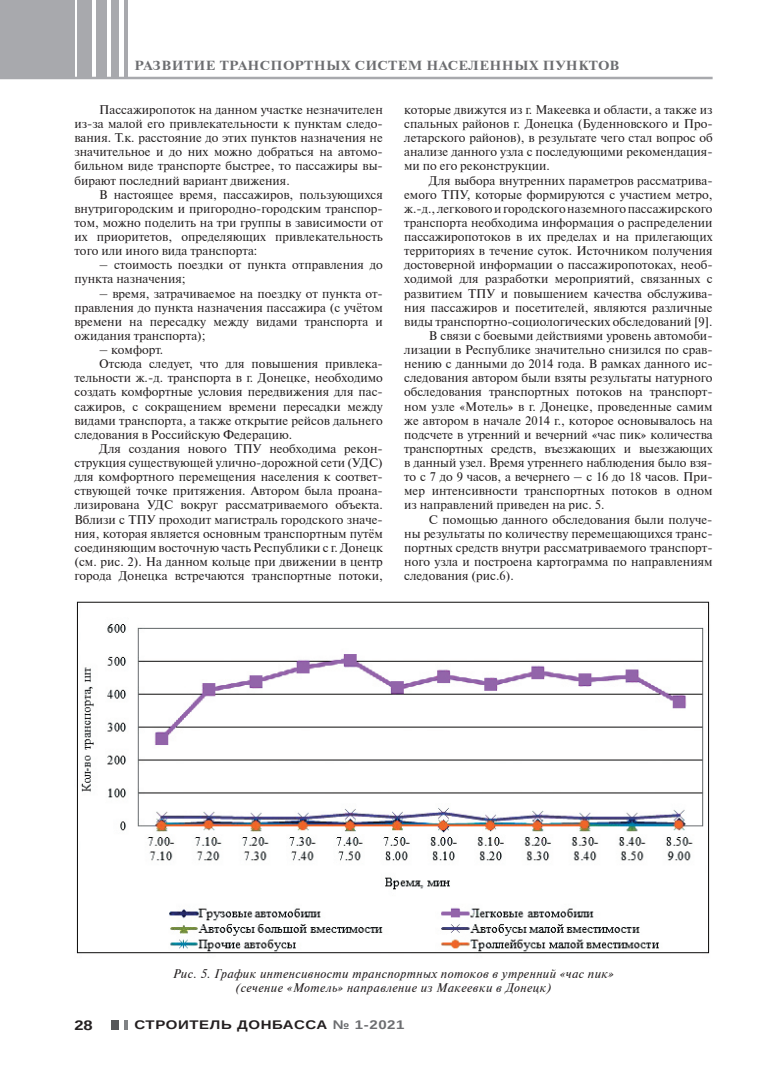
<style>
.page{position:relative;width:780px;height:1088px;background:#fff}
.page>*{position:absolute;margin:0;border:0;box-sizing:border-box;transform-origin:0 0}
.t1{font:700 13.75px "Arimo";color:#231f20;scale:1.2 1}
.t2{font:700 13.12px "Newton C";letter-spacing:.035em;color:#6c6d70;scale:1.1 1}
.t3{font:12.5px/14.1px "Newton C";color:#231f20;text-align:justify}
.t4{font:italic 12.5px/14.1px "Newton C";letter-spacing:.03em;color:#231f20;text-align:center}
.t5{font:700 12.5px "Arimo";letter-spacing:.04em;color:#231f20;scale:1.2 1}
.s1{color:#6c6d70}
</style>
<div class="page">
<div style="left:0;top:0;width:74px;height:78px;background:#a8a9ad"></div>
<div style="left:78px;top:0;width:14px;height:78px;background:#a8a9ad"></div>
<div style="left:96px;top:0;width:11px;height:78px;background:#a8a9ad"></div>
<div style="left:111px;top:0;width:7px;height:78px;background:#a8a9ad"></div>
<hr style="left:124px;top:0;width:3px;height:78px;background:#a8a9ad">
<div style="left:111px;top:1020px;width:7px;height:9px;background:#57585a"></div>
<svg style="left:124px;top:1020px;width:3px;height:9px"></svg>
<hr style="left:0;top:77px;width:712px;height:2px;background:#a8a9ad">
<img style="left:76px;top:601px;width:634px;height:353px">
<p class="t2" style="left:134px;top:58px;width:442px">РАЗВИТИЕ ТРАНСПОРТНЫХ СИСТЕМ НАСЕЛЕННЫХ ПУНКТОВ</p>
<p class="t3" style="left:74px;top:103px;width:310px;text-indent:25px">Пассажиропоток на данном участке незначителен из-за малой его привлекательности к пунктам следо&shy;вания. Т.к. расстояние до этих пунктов назначения не значительное и до них можно добраться на автомо&shy;бильном виде транспорте быстрее, то пассажиры вы&shy;бирают последний вариант движения.</p>
<p class="t3" style="left:74px;top:187px;width:310px;text-indent:25px">В настоящее время, пассажиров, пользующихся внутригородским и пригородно-городским транспор&shy;том, можно поделить на три группы в зависимости от их приоритетов, определяющих привлекательность того или иного вида транспорта:</p>
<p class="t3" style="left:74px;top:258px;width:310px;text-indent:25px">– стоимость поездки от пункта отправления до пункта назначения;</p>
<p class="t3" style="left:74px;top:286px;width:310px;text-indent:25px">– время, затрачиваемое на поездку от пункта от&shy;правления до пункта назначения пассажира (с учётом времени на пересадку между видами транспорта и ожидания транспорта);</p>
<p class="t3" style="left:99px;top:343px;width:65px">– комфорт.</p>
<p class="t3" style="left:99px;top:357px;width:285px">Отсюда следует, что для повышения привлека-</p>
<p class="t3" style="left:74px;top:371px;width:310px">тельности ж.-д. транспорта в г. Донецке, необходимо</p>
<p class="t3" style="left:74px;top:385px;width:310px">создать комфортные условия передвижения для пас-</p>
<p class="t3" style="left:74px;top:399px;width:310px">сажиров, с сокращением времени пересадки между</p>
<p class="t3" style="left:74px;top:413px;width:310px">видами транспорта, а также открытие рейсов дальнего</p>
<p class="t3" style="left:74px;top:427px;width:219px">следования в Российскую Федерацию.</p>
<p class="t3" style="left:99px;top:442px;width:285px">Для создания нового ТПУ необходима рекон-</p>
<p class="t3" style="left:74px;top:456px;width:310px">струкция существующей улично-дорожной сети (УДС)</p>
<p class="t3" style="left:74px;top:470px;width:310px">для комфортного перемещения населения к соответ-</p>
<p class="t3" style="left:74px;top:484px;width:310px">ствующей точке притяжения. Автором была проана-</p>
<p class="t3" style="left:74px;top:498px;width:310px">лизирована УДС вокруг рассматриваемого объекта.</p>
<p class="t3" style="left:74px;top:512px;width:310px">Вблизи с ТПУ проходит магистраль городского значе-</p>
<p class="t3" style="left:74px;top:526px;width:310px">ния, которая является основным транспортным путём</p>
<p class="t3" style="left:74px;top:540px;width:310px">соединяющим восточную часть Республики с г. Донецк</p>
<p class="t3" style="left:74px;top:555px;width:310px">(см. рис. 2). На данном кольце при движении в центр</p>
<p class="t3" style="left:74px;top:569px;width:310px">города Донецка встречаются транспортные потоки,</p>
<p class="t3" style="left:404px;top:103px;width:310px">которые движутся из г. Макеевка и области, а также из спальных районов г. Донецка (Буденновского и Про&shy;летарского районов), в результате чего стал вопрос об анализе данного узла с последующими рекомендация&shy;ми по его реконструкции.</p>
<p class="t3" style="left:429px;top:173px;width:285px">Для выбора внутренних параметров рассматрива-</p>
<p class="t3" style="left:404px;top:187px;width:310px">емого ТПУ, которые формируются с участием метро,</p>
<p class="t3" style="left:404px;top:201px;width:310px">ж.-д., легкового и городского наземного пассажирского</p>
<p class="t3" style="left:404px;top:216px;width:310px">транспорта необходима информация о распределении</p>
<p class="t3" style="left:404px;top:230px;width:310px">пассажиропотоков в их пределах и на прилегающих</p>
<p class="t3" style="left:404px;top:244px;width:310px">территориях в течение суток. Источником получения</p>
<p class="t3" style="left:404px;top:258px;width:310px">достоверной информации о пассажиропотоках, необ-</p>
<p class="t3" style="left:404px;top:272px;width:310px">ходимой для разработки мероприятий, связанных с</p>
<p class="t3" style="left:404px;top:286px;width:310px">развитием ТПУ и повышением качества обслужива-</p>
<p class="t3" style="left:404px;top:300px;width:310px">ния пассажиров и посетителей, являются различные</p>
<p class="t3" style="left:404px;top:314px;width:310px">виды транспортно-социологических обследований [9].</p>
<p class="t3" style="left:429px;top:329px;width:285px">В связи с боевыми действиями уровень автомоби-</p>
<p class="t3" style="left:404px;top:343px;width:310px">лизации в Республике значительно снизился по срав-</p>
<p class="t3" style="left:404px;top:357px;width:310px">нению с данными до 2014 года. В рамках данного ис-</p>
<p class="t3" style="left:404px;top:371px;width:310px">следования автором были взяты результаты натурного</p>
<p class="t3" style="left:404px;top:385px;width:310px">обследования транспортных потоков на транспорт-</p>
<p class="t3" style="left:404px;top:399px;width:310px">ном узле «Мотель» в г. Донецке, проведенные самим</p>
<p class="t3" style="left:404px;top:413px;width:310px">же автором в начале 2014 г., которое основывалось на</p>
<p class="t3" style="left:404px;top:427px;width:310px">подсчете в утренний и вечерний «час пик» количества</p>
<p class="t3" style="left:404px;top:442px;width:310px">транспортных средств, въезжающих и выезжающих</p>
<p class="t3" style="left:404px;top:456px;width:310px">в данный узел. Время утреннего наблюдения было взя-</p>
<p class="t3" style="left:404px;top:470px;width:310px">то с 7 до 9 часов, а вечернего – с 16 до 18 часов. При-</p>
<p class="t3" style="left:404px;top:484px;width:310px">мер интенсивности транспортных потоков в одном</p>
<p class="t3" style="left:404px;top:498px;width:202px">из направлений приведен на рис. 5.</p>
<p class="t3" style="left:429px;top:512px;width:285px">С помощью данного обследования были получе-</p>
<p class="t3" style="left:404px;top:526px;width:310px">ны результаты по количеству перемещающихся транс-</p>
<p class="t3" style="left:404px;top:540px;width:310px">портных средств внутри рассматриваемого транспорт-</p>
<p class="t3" style="left:404px;top:555px;width:310px">ного узла и построена картограмма по направлениям</p>
<p class="t3" style="left:404px;top:569px;width:111px">следования (рис.6).</p>
<p class="t4" style="left:173px;top:967px;width:443px">Рис. 5. График интенсивности транспортных потоков в утренний «час пик» (сечение «Мотель» направление из Макеевки в Донецк)</p>
<p class="t1" style="left:74px;top:1016px;width:17px">28</p>
<p class="t5" style="left:134px;top:1016px;width:226px">СТРОИТЕЛЬ ДОНБАССА <span class="s1">№ 1-2021</span></p>
</div>
